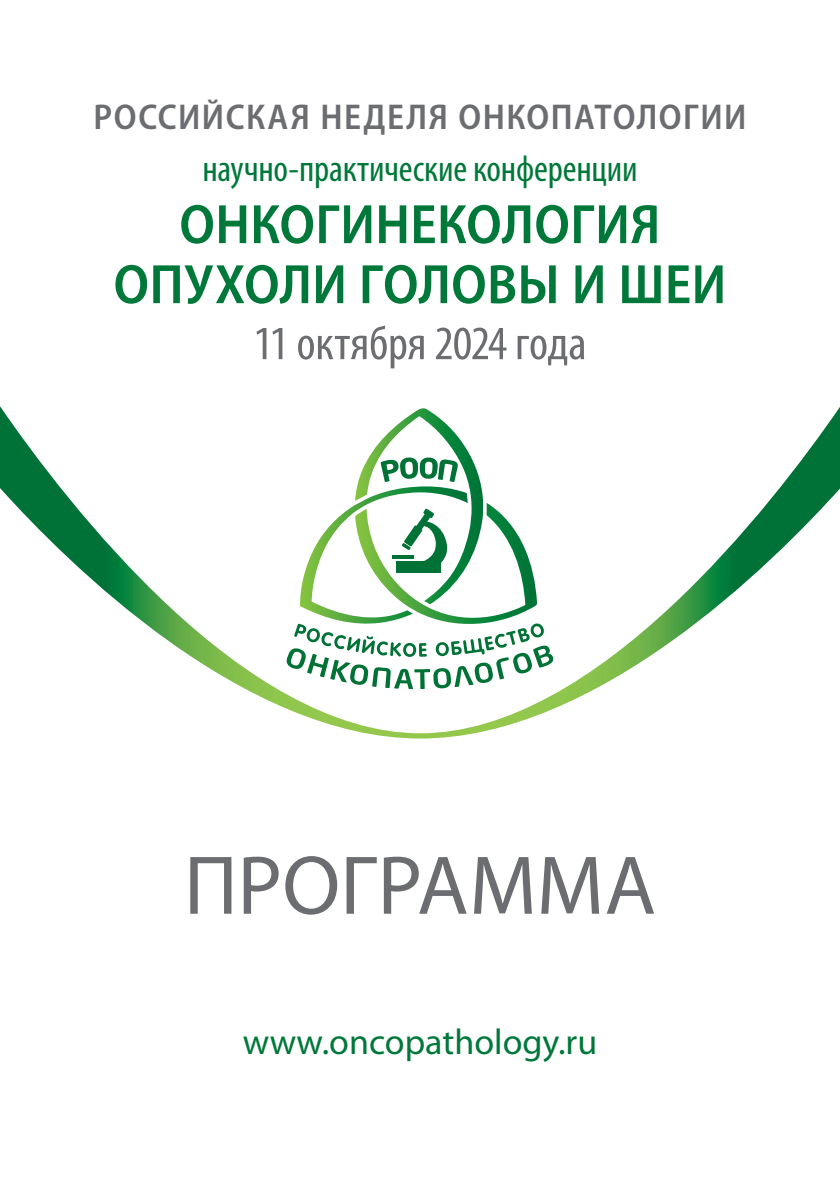
<style>
.page{position:relative;width:840px;height:1191px;background:#fff}
.page>*{position:absolute;margin:0;border:0;box-sizing:border-box;transform-origin:0 0}
.t1{font:84px "Myriad Pro";color:#6c6d70}
.t2{font:600 semi-condensed 56px "Myriad Pro";letter-spacing:.005em;color:#00783a}
.t3{font:condensed 48px "Myriad Pro";letter-spacing:-.01em;color:#6c6d70;scale:1.04 1}
.t4{font:condensed 37.2px "Myriad Pro";letter-spacing:-.005em;color:#00783a}
.t5{font:600 semi-condensed 36px "Myriad Pro";letter-spacing:.04em;color:#6c6d70}
.t6{font:36px "Myriad Pro";color:#00783a}
</style>
<div class="page">
<svg style="left:0;top:406px;width:839px;height:332px"></svg>
<svg style="left:286px;top:408px;width:267px;height:281px"></svg>
<p class="t5" style="left:93px;top:94px;width:654px">РОССИЙСКАЯ НЕДЕЛЯ ОНКОПАТОЛОГИИ</p>
<p class="t4" style="left:202px;top:146px;width:436px">научно-практические конференции</p>
<p class="t2" style="left:179px;top:189px;width:482px">ОНКОГИНЕКОЛОГИЯ</p>
<p class="t2" style="left:113px;top:249px;width:614px">ОПУХОЛИ ГОЛОВЫ И ШЕИ</p>
<p class="t3" style="left:253px;top:314px;width:322px">11 октября 2024 года</p>
<p class="t1" style="left:184px;top:833px;width:473px">ПРОГРАММА</p>
<p class="t6" style="left:242px;top:1019px;width:356px">www.oncopathology.ru</p>
</div>
